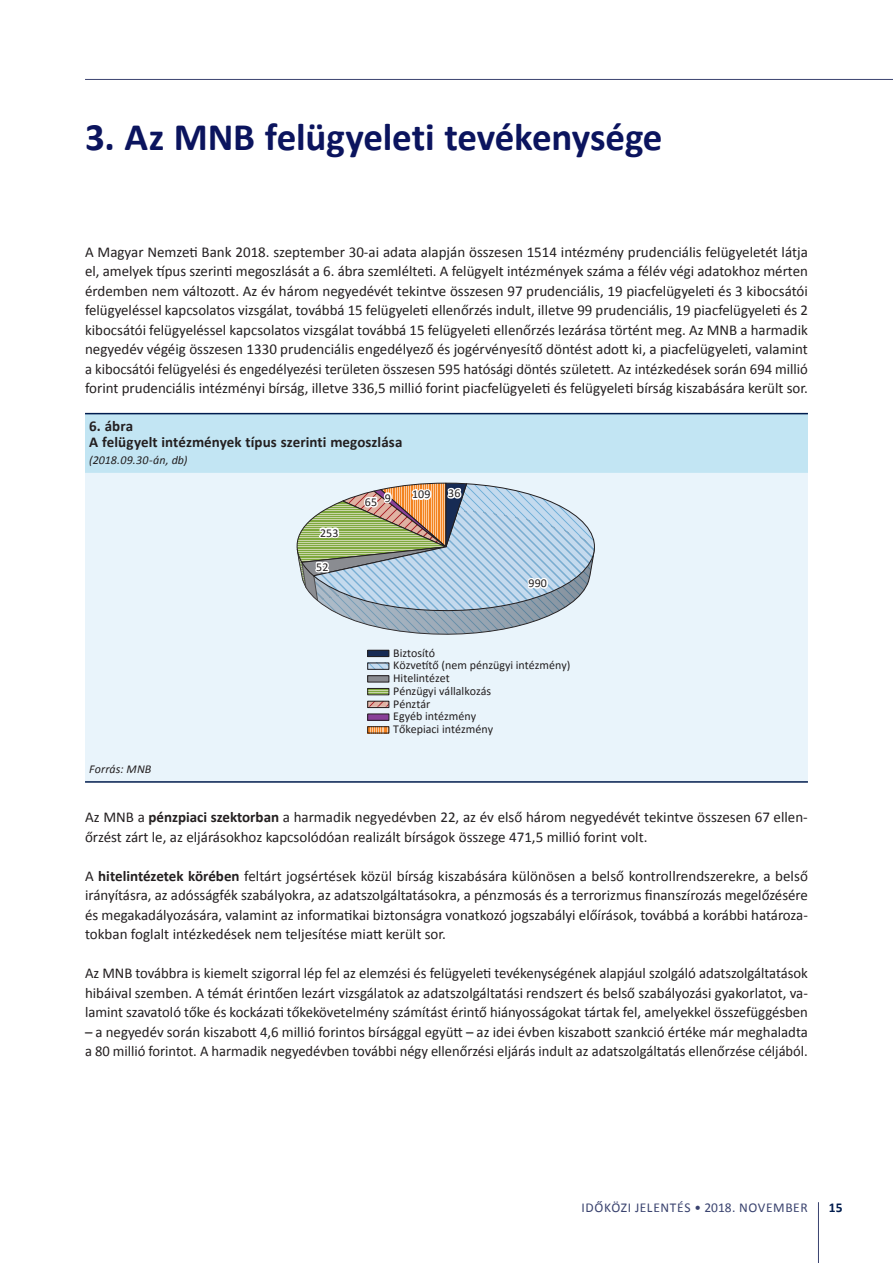
<style>
.page{position:relative;width:893px;height:1263px;background:#fff}
.page>*{position:absolute;margin:0;border:0;box-sizing:border-box;transform-origin:0 0}
.t1{font:700 39px "Calibri";letter-spacing:-.005em;color:#0b145e}
.t2{font:15px/19.5px "Calibri";color:#231f20;text-align:justify}
.t3{font:700 15px/15.8px "Calibri";letter-spacing:.005em;color:#231f20}
.t4{font:13.5px "Calibri";letter-spacing:.045em;color:#3a436f}
.t5{font:700 13.5px "Calibri";color:#001c4e}
.t6{font:12px/12.8px "Calibri";color:#231f20}
.t7{font:italic 12px "Calibri";letter-spacing:.01em;color:#231f20}
.s1{font-weight:700}
</style>
<div class="page">
<hr style="left:818px;top:1202px;width:1px;height:61px;background:#3a436f">
<hr style="left:85px;top:79px;width:808px;height:1px;background:#3a436f">
<div style="left:85px;top:414px;width:723px;height:59px;background:#c2e5f3"></div>
<div style="left:85px;top:473px;width:723px;height:308px;background:#e9f4fb"></div>
<hr style="left:85px;top:413px;width:723px;height:1px;background:#001c4e">
<hr style="left:85px;top:781px;width:723px;height:2px;background:#001c4e">
<svg style="left:289px;top:482px;width:315px;height:156px;background:#b8c6c8"></svg>
<svg style="left:369px;top:728px;width:18px;height:3px"></svg>
<div style="left:367px;top:726px;width:22px;height:7px;border:1px solid #231f20"></div>
<div style="left:368px;top:714px;width:21px;height:6px;background:#894098"></div>
<div style="left:367px;top:714px;width:22px;height:7px;border:1px solid #231f20"></div>
<svg style="left:369px;top:703px;width:18px;height:3px"></svg>
<div style="left:367px;top:701px;width:22px;height:7px;border:1px solid #231f20"></div>
<svg style="left:369px;top:690px;width:18px;height:3px"></svg>
<div style="left:367px;top:688px;width:22px;height:7px;border:1px solid #231f20"></div>
<div style="left:368px;top:676px;width:21px;height:6px;background:#8a8c91"></div>
<div style="left:367px;top:675px;width:22px;height:7px;border:1px solid #231f20"></div>
<svg style="left:369px;top:665px;width:18px;height:3px"></svg>
<div style="left:367px;top:663px;width:22px;height:7px;border:1px solid #231f20"></div>
<div style="left:368px;top:650px;width:21px;height:7px;background:#172b54"></div>
<div style="left:367px;top:650px;width:22px;height:7px;border:1px solid #231f20"></div>
<h1 class="t1" style="left:85px;top:112px;width:579px">3. Az MNB felügyeleti tevékenysége</h1>
<p class="t2" style="left:85px;top:242px;width:724px">A Magyar Nemzeti Bank 2018. szeptember 30-ai adata alapján összesen 1514 intézmény prudenciális felügyeletét látja el, amelyek típus szerinti megoszlását a 6. ábra szemlélteti. A felügyelt intézmények száma a félév végi adatokhoz mérten érdemben nem változott. Az év három negyedévét tekintve összesen 97 prudenciális, 19 piacfelügyeleti és 3 kibocsátói felügyeléssel kapcsolatos vizsgálat, továbbá 15 felügyeleti ellenőrzés indult, illetve 99 prudenciális, 19 piacfelügyeleti és 2 kibocsátói felügyeléssel kapcsolatos vizsgálat továbbá 15 felügyeleti ellenőrzés lezárása történt meg. Az MNB a harmadik negyedév végéig összesen 1330 prudenciális engedélyező és jogérvényesítő döntést adott ki, a piacfelügyeleti, valamint a kibocsátói felügyelési és engedélyezési területen összesen 595 hatósági döntés született. Az intézkedések során 694 millió forint prudenciális intézményi bírság, illetve 336,5 millió forint piacfelügyeleti és felügyeleti bírság kiszabására került sor.</p>
<p class="t3" style="left:89px;top:418px;width:315px">6. ábra<br>A felügyelt intézmények típus szerinti megoszlása</p>
<p class="t7" style="left:89px;top:452px;width:100px">(2018.09.30-án, db)</p>
<p class="t6" style="left:320px;top:526px;width:20px">253</p>
<p class="t6" style="left:316px;top:560px;width:14px">52</p>
<p class="t6" style="left:365px;top:495px;width:27px">65 9</p>
<p class="t6" style="left:412px;top:488px;width:20px">109</p>
<p class="t6" style="left:448px;top:486px;width:14px">36</p>
<p class="t6" style="left:529px;top:576px;width:20px">990</p>
<p class="t7" style="left:89px;top:761px;width:64px">Forrás: MNB</p>
<p class="t6" style="left:393px;top:646px;width:179px">Biztosító<br>Közvetítő (nem pénzügyi intézmény)<br>Hitelintézet<br>Pénzügyi vállalkozás<br>Pénztár<br>Egyéb intézmény<br>Tőkepiaci intézmény</p>
<p class="t2" style="left:85px;top:808px;width:724px">Az MNB a <span class="s1">pénzpiaci szektorban</span> a harmadik negyedévben 22, az év első három negyedévét tekintve összesen 67 ellen&shy;őrzést zárt le, az eljárásokhoz kapcsolódóan realizált bírságok összege 471,5 millió forint volt.</p>
<p class="t2" style="left:85px;top:866px;width:724px">A <span class="s1">hitelintézetek körében</span> feltárt jogsértések közül bírság kiszabására különösen a belső kontrollrendszerekre, a belső irányításra, az adósságfék szabályokra, az adatszolgáltatásokra, a pénzmosás és a terrorizmus finanszírozás megelőzésére és megakadályozására, valamint az informatikai biztonságra vonatkozó jogszabályi előírások, továbbá a korábbi határoza&shy;tokban foglalt intézkedések nem teljesítése miatt került sor.</p>
<p class="t2" style="left:85px;top:964px;width:724px">Az MNB továbbra is kiemelt szigorral lép fel az elemzési és felügyeleti tevékenységének alapjául szolgáló adatszolgáltatások hibáival szemben. A témát érintően lezárt vizsgálatok az adatszolgáltatási rendszert és belső szabályozási gyakorlatot, va&shy;lamint szavatoló tőke és kockázati tőkekövetelmény számítást érintő hiányosságokat tártak fel, amelyekkel összefüggésben</p>
<p class="t2" style="left:85px;top:1022px;width:724px">– a negyedév során kiszabott 4,6 millió forintos bírsággal együtt – az idei évben kiszabott szankció értéke már meghaladta a 80 millió forintot. A harmadik negyedévben további négy ellenőrzési eljárás indult az adatszolgáltatás ellenőrzése céljából.</p>
<p class="t4" style="left:581px;top:1199px;width:228px">IDŐKÖZI JELENTÉS • 2018. NOVEMBER</p>
<p class="t5" style="left:829px;top:1199px;width:15px">15</p>
</div>
